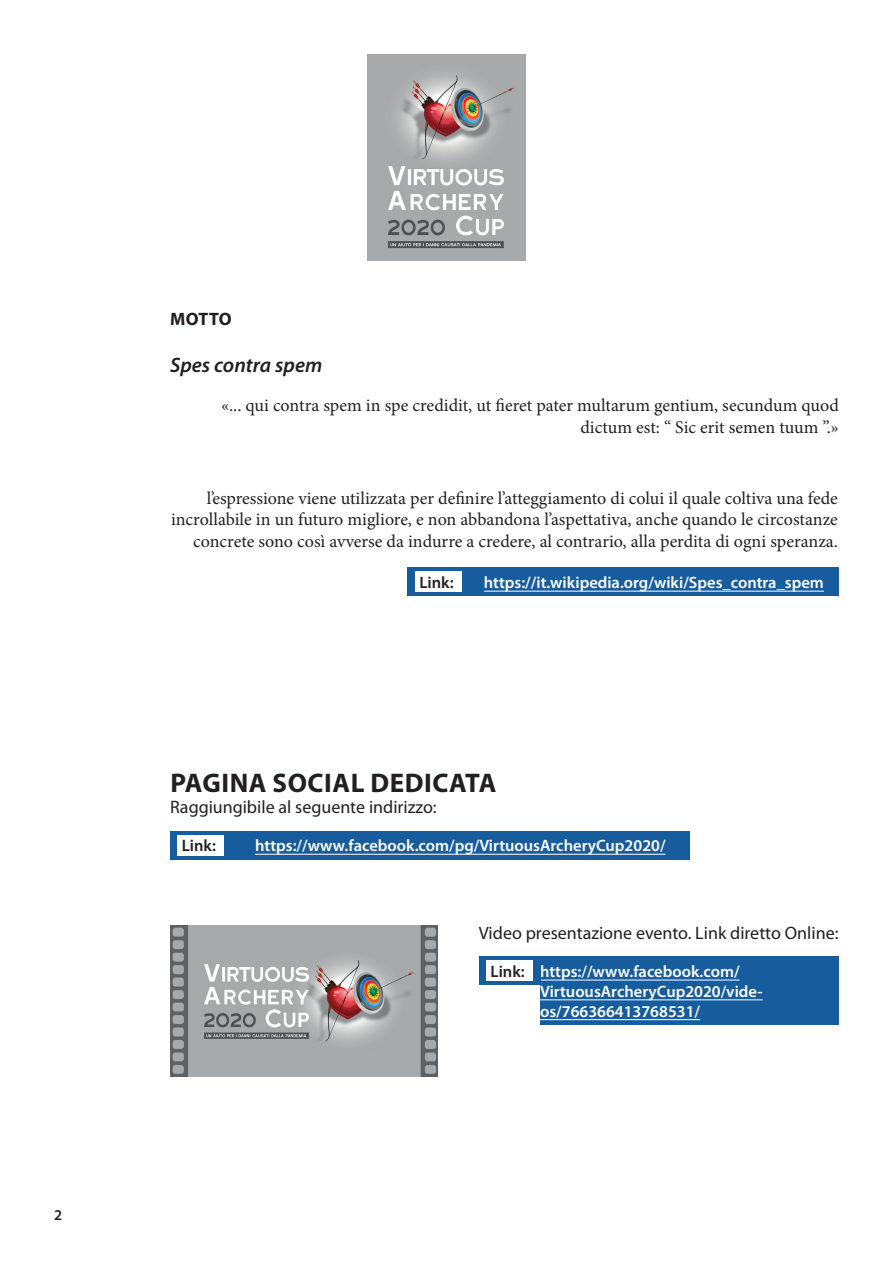
<style>
.page{position:relative;width:893px;height:1263px;background:#fff}
.page>*{position:absolute;margin:0;border:0;box-sizing:border-box;transform-origin:0 0}
.t1{font:700 27px "Myriad Pro";letter-spacing:.02em;color:#231f20}
.t2{font:italic 600 21px "Myriad Pro";color:#231f20}
.t3{font:18px/21.6px "Minion Pro";color:#231f20;text-align:right}
.t4{font:18px "Myriad Pro";color:#231f20}
.t5{font:700 18px "Myriad Pro";letter-spacing:.005em;color:#231f20}
.t6{font:600 16.5px/19.8px "Myriad Pro";color:#fff}
.t7{font:600 16.5px "Myriad Pro";color:#231f20}
.t8{font:600 15px "Myriad Pro";color:#231f20}
</style>
<div class="page">
<div style="left:469px;top:568px;width:370px;height:28px;background:#175d9e"></div>
<hr style="left:484px;top:591px;width:340px;height:1px;background:#fff">
<img style="left:367px;top:54px;width:159px;height:206px">
<div style="left:231px;top:831px;width:458px;height:28px;background:#175d9e"></div>
<hr style="left:255px;top:854px;width:411px;height:1px;background:#fff">
<div style="left:408px;top:568px;width:61px;height:28px;background:#175d9e"></div>
<div style="left:415px;top:571px;width:47px;height:21px;background:#fff"></div>
<div style="left:170px;top:831px;width:61px;height:28px;background:#175d9e"></div>
<div style="left:177px;top:835px;width:47px;height:20px;background:#fff"></div>
<div style="left:540px;top:956px;width:299px;height:69px;background:#175d9e"></div>
<hr style="left:540px;top:980px;width:200px;height:1px;background:#fff">
<hr style="left:540px;top:999px;width:223px;height:1px;background:#fff">
<hr style="left:540px;top:1019px;width:160px;height:1px;background:#fff">
<div style="left:479px;top:956px;width:61px;height:29px;background:#175d9e"></div>
<div style="left:486px;top:960px;width:47px;height:21px;background:#fff"></div>
<img style="left:170px;top:925px;width:267px;height:151px">
<p class="t8" style="left:54px;top:1207px;width:10px">2</p>
<p class="t5" style="left:170px;top:309px;width:63px">MOTTO</p>
<p class="t2" style="left:170px;top:353px;width:154px">Spes contra spem</p>
<p class="t3" style="left:221px;top:395px;width:619px">«... qui contra spem in spe credidit, ut fieret pater multarum gentium, secundum quod dictum est: “ Sic erit semen tuum ”.»</p>
<p class="t3" style="left:171px;top:487px;width:668px">l’espressione viene utilizzata per definire l’atteggiamento di colui il quale coltiva una fede incrollabile in un futuro migliore, e non abbandona l’aspettativa, anche quando le circostanze concrete sono così avverse da indurre a credere, al contrario, alla perdita di ogni speranza.</p>
<p class="t6" style="left:484px;top:573px;width:341px">https://it.wikipedia.org/wiki/Spes_contra_spem</p>
<p class="t7" style="left:419px;top:573px;width:36px">Link:</p>
<h1 class="t1" style="left:170px;top:767px;width:327px">PAGINA SOCIAL DEDICATA</h1>
<p class="t4" style="left:170px;top:797px;width:268px">Raggiungibile al seguente indirizzo:</p>
<p class="t6" style="left:255px;top:836px;width:412px">https://www.facebook.com/pg/VirtuousArcheryCup2020/</p>
<p class="t7" style="left:182px;top:836px;width:36px">Link:</p>
<p class="t4" style="left:479px;top:923px;width:361px">Video presentazione evento. Link diretto Online:</p>
<p class="t6" style="left:540px;top:962px;width:224px">https://www.facebook.com/<br>VirtuousArcheryCup2020/vide&shy;os/766366413768531/</p>
<p class="t7" style="left:491px;top:962px;width:36px">Link:</p>
</div>
